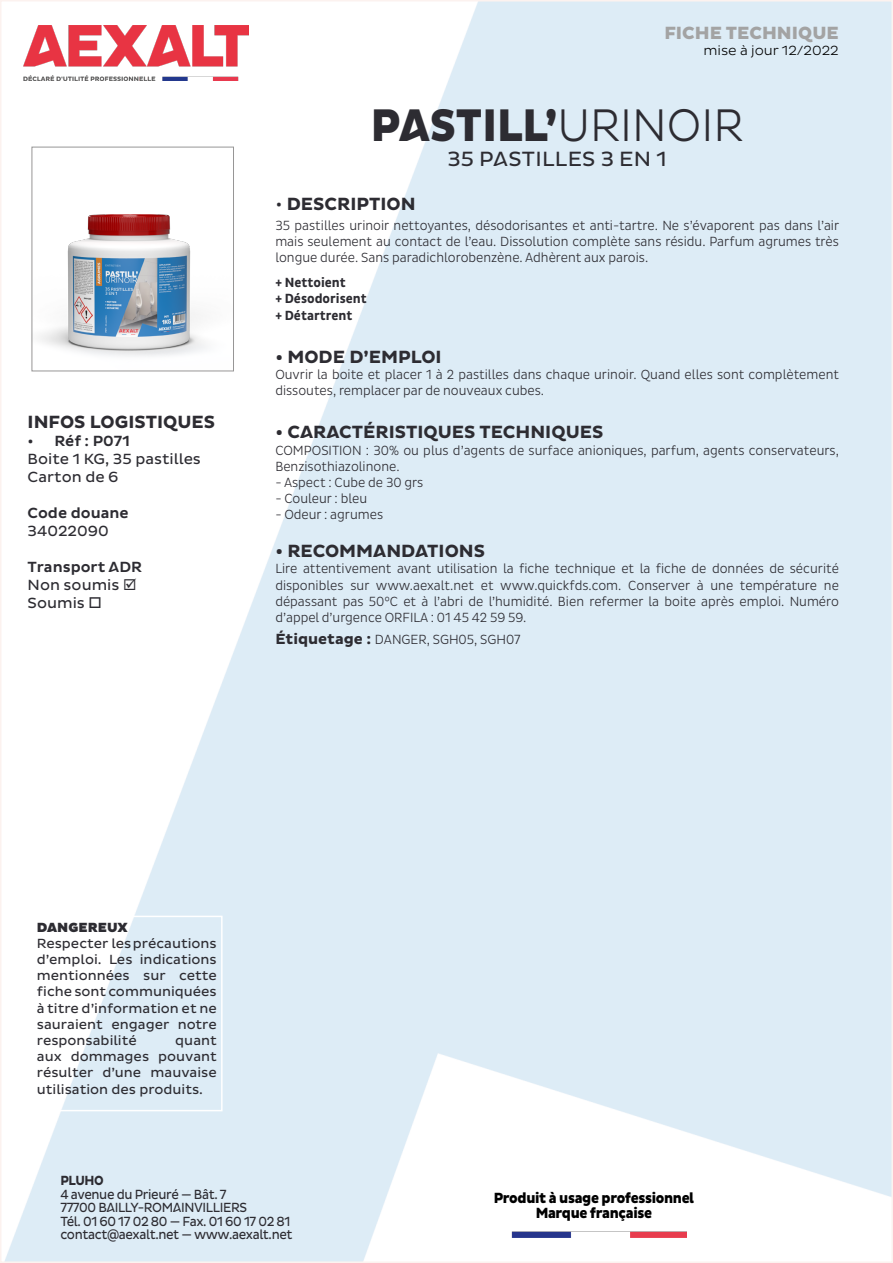
<style>
.page{position:relative;width:893px;height:1263px;background:#fff}
.page>*{position:absolute;margin:0;border:0;box-sizing:border-box;transform-origin:0 0}
.t1{font:46.5px "Aexalt Heavy";color:#2d2c32;scale:.9 1}
.t2{font:21px "Aexalt MS Regular";letter-spacing:.015em;color:#2d2c32}
.t3{font:18px "Aexalt MS Bold";color:#2d2c32}
.t4{font:18px "Aexalt Heavy";color:#a3a3a3}
.t5{font:15px/18px "Aexalt MS Regular";color:#2d2c32}
.t6{font:800 15px/15px "Aexalt";letter-spacing:-.025em;color:#000;text-align:center;scale:.9 1}
.t7{font:15px "Aexalt MS Medium";color:#2d2c32}
.t8{font:300 13.5px/16.2px "Pluto Sans Cond";color:#2d2c32;text-align:justify}
.t9{font:13.5px/16.2px "Aexalt MS Regular";letter-spacing:-.015em;color:#2d2c32;text-align:justify}
.t10{font:13.5px/13.5px "Aexalt MS Regular";letter-spacing:-.015em;color:#2d2c32;scale:.9 1}
.t11{font:700 13.5px/16.2px "Pluto Sans Cond";color:#2d2c32}
.t12{font:13.5px "Aexalt MS Light";color:#000}
.t13{font:13.5px "Aexalt MS Black";color:#2d2c32}
.t14{font:13.5px "Aexalt MS Bold";letter-spacing:-.03em;color:#2d2c32;scale:.9 1}
.s1{font-family:"Aexalt MS Light"}
.s2{font-family:"Aexalt MS Regular"}
.s3{font-family:"Pluto Sans";font-weight:700;font-size:15px}
</style>
<div class="page">
<img style="left:5px;top:3px;width:885px;height:1257px">
<img style="left:500px;top:1230px;width:186px;height:7px">
<div style="left:31px;top:916px;width:192px;height:195px;border:2px solid #fff"></div>
<img style="left:23px;top:25px;width:226px;height:55px">
<img style="left:34px;top:149px;width:198px;height:220px">
<div style="left:32px;top:147px;width:202px;height:224px;border:1px solid #979696"></div>
<h3 class="t3" style="left:28px;top:412px;width:189px">INFOS LOGISTIQUES</h3>
<p class="t7" style="left:28px;top:432px;width:104px">• Réf : P071</p>
<p class="t5" style="left:28px;top:450px;width:175px">Boite 1 KG, 35 pastilles<br>Carton de 6</p>
<p class="t7" style="left:28px;top:504px;width:103px">Code douane</p>
<p class="t5" style="left:28px;top:522px;width:83px">34022090</p>
<p class="t7" style="left:28px;top:558px;width:116px">Transport ADR</p>
<p class="t5" style="left:28px;top:576px;width:110px">Non soumis ☑<br>Soumis □</p>
<h3 class="t4" style="left:664px;top:22px;width:176px">FICHE TECHNIQUE</h3>
<p class="t12" style="left:703px;top:43px;width:137px">mise à jour 12/2022</p>
<h1 class="t1" style="left:371px;top:99px;width:415px">PASTILL’<span class="s1">URINOIR</span></h1>
<h2 class="t2" style="left:448px;top:147px;width:221px">35 PASTILLES 3 EN 1</h2>
<h3 class="t3" style="left:275px;top:193px;width:142px"><span class="s2">•</span> DESCRIPTION</h3>
<p class="t8" style="left:275px;top:217px;width:565px">35 pastilles urinoir nettoyantes, désodorisantes et anti-tartre. Ne s’évaporent pas dans l’air mais seulement au contact de l’eau. Dissolution complète sans résidu. Parfum agrumes très longue durée. Sans paradichlorobenzène. Adhèrent aux parois.</p>
<p class="t11" style="left:275px;top:275px;width:93px">+ Nettoient<br>+ Désodorisent + Détartrent</p>
<h3 class="t3" style="left:275px;top:346px;width:168px">• MODE D’EMPLOI</h3>
<p class="t8" style="left:275px;top:366px;width:565px">Ouvrir la boite et placer 1 à 2 pastilles dans chaque urinoir. Quand elles sont complètement dissoutes, remplacer par de nouveaux cubes.</p>
<h3 class="t3" style="left:275px;top:422px;width:329px">• CARACTÉRISTIQUES TECHNIQUES</h3>
<p class="t8" style="left:275px;top:442px;width:565px">COMPOSITION : 30% ou plus d’agents de surface anioniques, parfum, agents conservateurs,<br>Benzisothiazolinone.</p>
<p class="t8" style="left:275px;top:474px;width:150px">- Aspect : Cube de 30 grs</p>
<p class="t8" style="left:275px;top:491px;width:93px">- Couleur : bleu</p>
<p class="t8" style="left:275px;top:507px;width:109px">- Odeur : agrumes</p>
<h3 class="t3" style="left:275px;top:541px;width:211px">• RECOMMANDATIONS</h3>
<p class="t8" style="left:275px;top:561px;width:565px">Lire attentivement avant utilisation la fiche technique et la fiche de données de sécurité disponibles sur www.aexalt.net et www.quickfds.com. Conserver à une température ne dépassant pas 50°C et à l’abri de l’humidité. Bien refermer la boite après emploi. Numéro d’appel d’urgence ORFILA : 01 45 42 59 59.</p>
<p class="t8" style="left:275px;top:632px;width:247px"><span class="s3">Étiquetage :</span> DANGER, SGH05, SGH07</p>
<p class="t13" style="left:37px;top:919px;width:92px">DANGEREUX</p>
<p class="t9" style="left:37px;top:935px;width:181px">Respecter les précautions d’emploi. Les indications mentionnées sur cette fiche sont communiquées à titre d’information et ne sauraient engager notre responsabilité</p>
<p class="t9" style="left:37px;top:1032px;width:181px;text-indent:138px">quant aux dommages pouvant résulter d’une mauvaise utilisation des produits.</p>
<p class="t14" style="left:60px;top:1173px;width:50px">PLUHO</p>
<p class="t10" style="left:60px;top:1187px;width:260px">4 avenue du Prieuré — Bât. 7<br>77700 BAILLY-ROMAINVILLIERS<br>Tél. 01 60 17 02 80 — Fax. 01 60 17 02 81 contact@aexalt.net — www.aexalt.net</p>
<p class="t6" style="left:494px;top:1191px;width:224px">Produit à usage professionnel<br>Marque française</p>
</div>
